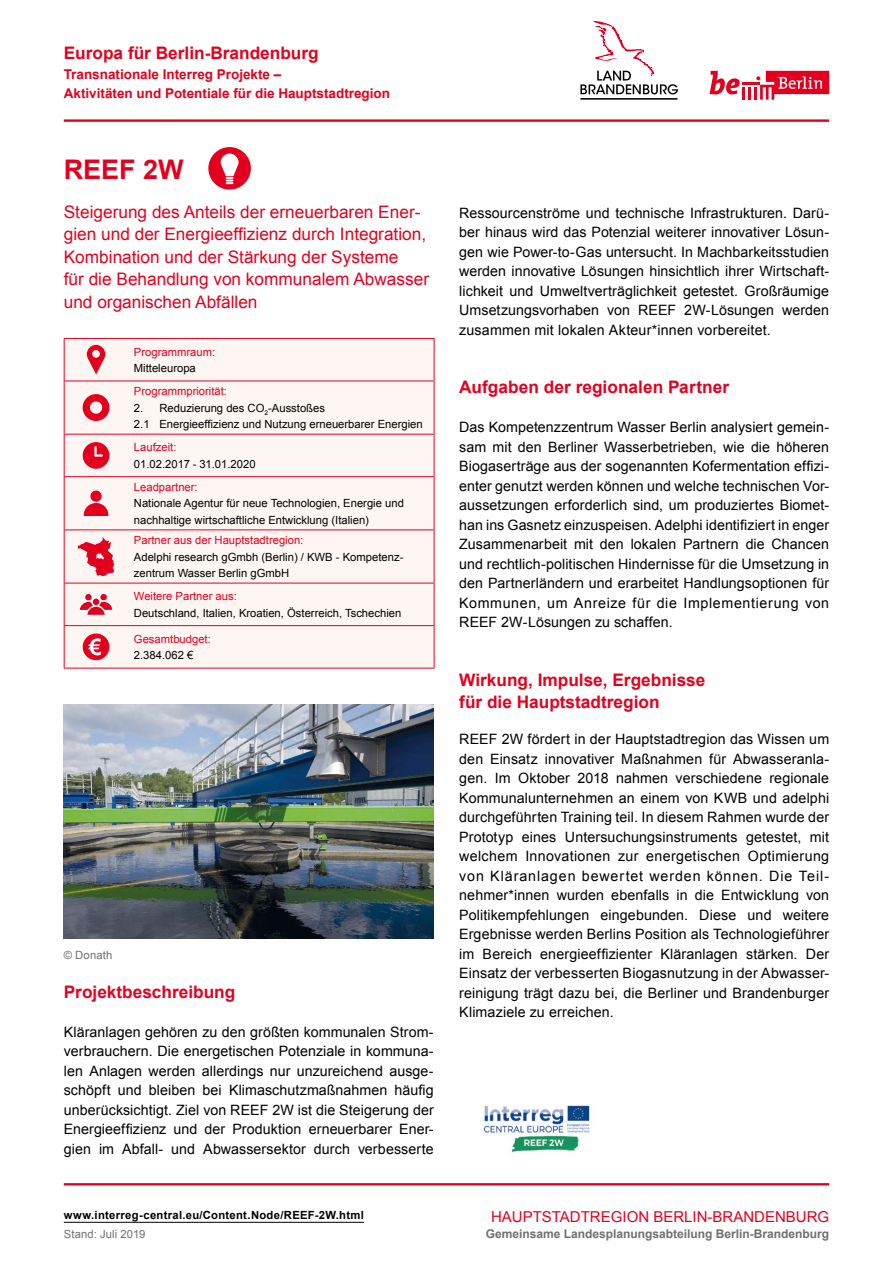
<style>
.page{position:relative;width:893px;height:1263px;background:#fff}
.page>*{position:absolute;margin:0;border:0;box-sizing:border-box;transform-origin:0 0}
.t1{font:700 27px "Arial";color:#e3001f}
.t2{font:17.25px/22.5px "Arial";color:#e3001f}
.t3{font:700 17.25px/22.5px "Arial";color:#e3001f}
.t4{font:15px "Arial";color:#e3001f}
.t5{font:14.25px/19.5px "Arial";letter-spacing:.01em;color:#000;text-align:justify}
.t6{font:700 13.5px/19.5px "Arial";color:#e3001f}
.t7{font:700 12px "Arial";color:#6f6f6e}
.t8{font:11.25px/16.5px "Arial";color:#000}
.t9{font:11.25px "Arial";color:#e3001f}
.t10{font:700 11.25px "Arial";letter-spacing:.025em;color:#000}
.t11{font:11.25px "Arial";letter-spacing:.015em;color:#6f6f6e}
</style>
<div class="page">
<hr style="left:64px;top:1183px;width:765px;height:2px;background:#e3001f">
<svg style="left:580px;top:21px;width:98px;height:74px"></svg>
<hr style="left:580px;top:98px;width:97px;height:2px;background:#000">
<svg style="left:709px;top:71px;width:120px;height:29px"></svg>
<hr style="left:64px;top:119px;width:765px;height:3px;background:#e3001f">
<hr style="left:64px;top:1222px;width:300px;height:1px;background:#000">
<div style="left:65px;top:339px;width:369px;height:329px;background:#fef6f3"></div>
<hr style="left:64px;top:339px;width:1px;height:42px;background:#e3001f">
<hr style="left:64px;top:338px;width:64px;height:1px;background:#e3001f">
<hr style="left:128px;top:338px;width:306px;height:1px;background:#e3001f">
<hr style="left:434px;top:339px;width:1px;height:42px;background:#e3001f">
<hr style="left:64px;top:381px;width:1px;height:53px;background:#e3001f">
<hr style="left:64px;top:434px;width:1px;height:42px;background:#e3001f">
<hr style="left:64px;top:477px;width:1px;height:52px;background:#e3001f">
<hr style="left:64px;top:530px;width:1px;height:53px;background:#e3001f">
<hr style="left:64px;top:583px;width:1px;height:42px;background:#e3001f">
<hr style="left:64px;top:381px;width:64px;height:1px;background:#e3001f">
<hr style="left:64px;top:434px;width:64px;height:1px;background:#e3001f">
<hr style="left:64px;top:476px;width:64px;height:1px;background:#e3001f">
<hr style="left:64px;top:529px;width:64px;height:1px;background:#e3001f">
<hr style="left:64px;top:583px;width:64px;height:1px;background:#e3001f">
<hr style="left:128px;top:381px;width:306px;height:1px;background:#e3001f">
<hr style="left:434px;top:381px;width:1px;height:53px;background:#e3001f">
<hr style="left:434px;top:434px;width:1px;height:42px;background:#e3001f">
<hr style="left:434px;top:477px;width:1px;height:52px;background:#e3001f">
<hr style="left:434px;top:530px;width:1px;height:53px;background:#e3001f">
<hr style="left:434px;top:583px;width:1px;height:42px;background:#e3001f">
<hr style="left:128px;top:434px;width:306px;height:1px;background:#e3001f">
<hr style="left:128px;top:476px;width:306px;height:1px;background:#e3001f">
<hr style="left:128px;top:529px;width:306px;height:1px;background:#e3001f">
<hr style="left:128px;top:583px;width:306px;height:1px;background:#e3001f">
<hr style="left:64px;top:626px;width:1px;height:42px;background:#e3001f">
<hr style="left:64px;top:625px;width:64px;height:1px;background:#e3001f">
<hr style="left:64px;top:668px;width:64px;height:1px;background:#e3001f">
<hr style="left:128px;top:625px;width:306px;height:1px;background:#e3001f">
<hr style="left:434px;top:626px;width:1px;height:42px;background:#e3001f">
<hr style="left:128px;top:668px;width:306px;height:1px;background:#e3001f">
<svg style="left:87px;top:345px;width:18px;height:29px"></svg>
<div style="left:92px;top:350px;width:8px;height:8px;background:#fef6f3;border-radius:50%"></div>
<div style="left:83px;top:395px;width:26px;height:25px;background:#e3001f;border-radius:50%"></div>
<div style="left:83px;top:394px;width:26px;height:27px;border:2px solid #e3001f;border-radius:50%"></div>
<div style="left:91px;top:402px;width:10px;height:11px;background:#fef6f3;border-radius:50%"></div>
<div style="left:90px;top:401px;width:12px;height:13px;border:1px solid #fef6f3;border-radius:50%"></div>
<div style="left:83px;top:443px;width:26px;height:25px;background:#e3001f;border-radius:50%"></div>
<div style="left:83px;top:442px;width:26px;height:27px;border:1px solid #e3001f;border-radius:50%"></div>
<svg style="left:94px;top:447px;width:8px;height:10px"></svg>
<div style="left:91px;top:491px;width:10px;height:10px;background:#e3001f;border-radius:50%"></div>
<div style="left:90px;top:491px;width:12px;height:11px;border:1px solid #e3001f;border-radius:50%"></div>
<svg style="left:83px;top:502px;width:26px;height:15px"></svg>
<svg style="left:77px;top:535px;width:38px;height:42px"></svg>
<div style="left:100px;top:593px;width:8px;height:8px;background:#e3001f;border-radius:50%"></div>
<div style="left:99px;top:592px;width:9px;height:10px;border:2px solid #fff;border-radius:50%"></div>
<div style="left:84px;top:593px;width:8px;height:8px;background:#e3001f;border-radius:50%"></div>
<div style="left:84px;top:592px;width:9px;height:10px;border:2px solid #fff;border-radius:50%"></div>
<div style="left:91px;top:597px;width:10px;height:10px;border:2px solid #fff;border-radius:50%"></div>
<svg style="left:77px;top:600px;width:38px;height:17px"></svg>
<div style="left:83px;top:634px;width:26px;height:25px;background:#e3001f;border-radius:50%"></div>
<div style="left:83px;top:633px;width:26px;height:27px;border:1px solid #e3001f;border-radius:50%"></div>
<svg style="left:88px;top:638px;width:13px;height:17px"></svg>
<div style="left:208px;top:147px;width:43px;height:43px;background:#e3001f;border-radius:50%"></div>
<svg style="left:221px;top:154px;width:18px;height:30px"></svg>
<img style="left:483px;top:1105px;width:108px;height:50px">
<img style="left:64px;top:705px;width:370px;height:234px">
<p class="t3" style="left:64px;top:42px;width:256px">Europa für Berlin-Brandenburg</p>
<p class="t6" style="left:64px;top:65px;width:328px">Transnationale Interreg Projekte –<br>Aktivitäten und Potentiale für die Hauptstadtregion</p>
<h1 class="t1" style="left:64px;top:152px;width:122px">REEF 2W</h1>
<p class="t2" style="left:64px;top:201px;width:367px">Steigerung des Anteils der erneuerbaren Ener&shy;gien und der Energieeffizienz durch Integration, Kombination und der Stärkung der Systeme<br>für die Behandlung von kommunalem Abwasser und organischen Abfällen</p>
<p class="t9" style="left:134px;top:344px;width:83px">Programmraum:</p>
<p class="t8" style="left:134px;top:360px;width:63px">Mitteleuropa</p>
<p class="t9" style="left:134px;top:384px;width:95px">Programmpriorität:</p>
<p class="t8" style="left:134px;top:400px;width:290px">2. Reduzierung des CO<sub>2</sub>-Ausstoßes<br>2.1 Energieeffizienz und Nutzung erneuerbarer Energien</p>
<p class="t9" style="left:134px;top:440px;width:44px">Laufzeit:</p>
<p class="t8" style="left:134px;top:456px;width:123px">01.02.2017 - 31.01.2020</p>
<p class="t9" style="left:134px;top:480px;width:65px">Leadpartner:</p>
<p class="t8" style="left:134px;top:495px;width:271px">Nationale Agentur für neue Technologien, Energie und nachhaltige wirtschaftliche Entwicklung (Italien)</p>
<p class="t9" style="left:134px;top:533px;width:171px">Partner aus der Hauptstadtregion:</p>
<p class="t8" style="left:134px;top:548px;width:271px">Adelphi research gGmbh (Berlin) / KWB - Kompetenz&shy;zentrum Wasser Berlin gGmbH</p>
<p class="t9" style="left:134px;top:589px;width:104px">Weitere Partner aus:</p>
<p class="t8" style="left:134px;top:605px;width:269px">Deutschland, Italien, Kroatien, Österreich, Tschechien</p>
<p class="t9" style="left:134px;top:631px;width:78px">Gesamtbudget:</p>
<p class="t8" style="left:134px;top:647px;width:61px">2.384.062 €</p>
<p class="t11" style="left:64px;top:948px;width:50px">© Donath</p>
<p class="t3" style="left:64px;top:981px;width:173px">Projektbeschreibung</p>
<p class="t5" style="left:64px;top:1022px;width:371px">Kläranlagen gehören zu den größten kommunalen Strom&shy;verbrauchern. Die energetischen Potenziale in kommuna&shy;len Anlagen werden allerdings nur unzureichend ausge&shy;schöpft und bleiben bei Klimaschutzmaßnahmen häufig unberücksichtigt. Ziel von REEF 2W ist die Steigerung der Energieeffizienz und der Produktion erneuerbarer Ener&shy;gien im Abfall- und Abwassersektor durch verbesserte</p>
<p class="t10" style="left:64px;top:1208px;width:302px">www.interreg-central.eu/Content.Node/REEF-2W.html</p>
<p class="t5" style="left:459px;top:203px;width:371px">Ressourcenströme und technische Infrastrukturen. Darü&shy;ber hinaus wird das Potenzial weiterer innovativer Lösun&shy;gen wie Power-to-Gas untersucht. In Machbarkeitsstudien werden innovative Lösungen hinsichtlich ihrer Wirtschaft&shy;lichkeit und Umweltverträglichkeit getestet. Großräumige Umsetzungsvorhaben von REEF 2W-Lösungen werden zusammen mit lokalen Akteur*innen vorbereitet.</p>
<p class="t3" style="left:459px;top:377px;width:271px">Aufgaben der regionalen Partner</p>
<p class="t5" style="left:459px;top:418px;width:371px">Das Kompetenzzentrum Wasser Berlin analysiert gemein&shy;sam mit den Berliner Wasserbetrieben, wie die höheren Biogaserträge aus der sogenannten Kofermentation effizi&shy;enter genutzt werden können und welche technischen Vor&shy;aussetzungen erforderlich sind, um produziertes Biomet&shy;han ins Gasnetz einzuspeisen. Adelphi identifiziert in enger Zusammenarbeit mit den lokalen Partnern die Chancen und rechtlich-politischen Hindernisse für die Umsetzung in den Partnerländern und erarbeitet Handlungsoptionen für Kommunen, um Anreize für die Implementierung von REEF 2W-Lösungen zu schaffen.</p>
<p class="t3" style="left:459px;top:669px;width:248px">Wirkung, Impulse, Ergebnisse für die Hauptstadtregion</p>
<p class="t5" style="left:459px;top:730px;width:371px">REEF 2W fördert in der Hauptstadtregion das Wissen um den Einsatz innovativer Maßnahmen für Abwasseranla&shy;gen. Im Oktober 2018 nahmen verschiedene regionale Kommunalunternehmen an einem von KWB und adelphi durchgeführten Training teil. In diesem Rahmen wurde der Prototyp eines Untersuchungsinstruments getestet, mit welchem Innovationen zur energetischen Optimierung von Kläranlagen bewertet werden können. Die Teil&shy;nehmer*innen wurden ebenfalls in die Entwicklung von Politikempfehlungen eingebunden. Diese und weitere Ergebnisse werden Berlins Position als Technologieführer im Bereich energieeffizienter Kläranlagen stärken. Der Einsatz der verbesserten Biogasnutzung in der Abwasser&shy;reinigung trägt dazu bei, die Berliner und Brandenburger Klimaziele zu erreichen.</p>
<p class="t4" style="left:491px;top:1207px;width:340px">HAUPTSTADTREGION BERLIN-BRANDENBURG</p>
<p class="t11" style="left:64px;top:1227px;width:83px">Stand: Juli 2019</p>
<p class="t7" style="left:486px;top:1226px;width:345px">Gemeinsame Landesplanungsabteilung Berlin-Brandenburg</p>
</div>
